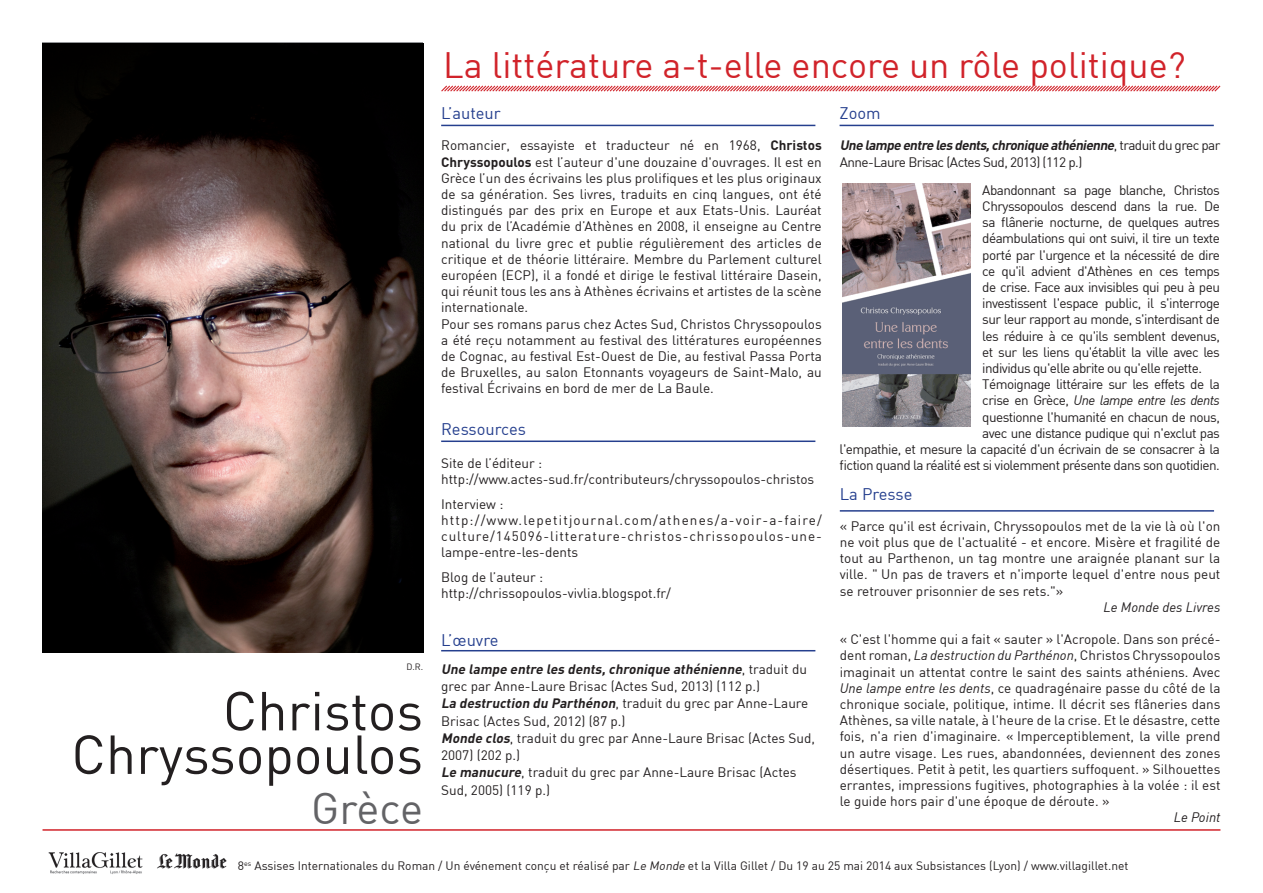
<style>
.page{position:relative;width:1263px;height:893px;background:#fff}
.page>*{position:absolute;margin:0;border:0;box-sizing:border-box;transform-origin:0 0}
.t1{font:54px/43.5px "DIN";color:#231f20;text-align:right}
.t2{font:43.5px "DIN";letter-spacing:-.005em;color:#636366}
.t3{font:36px "DIN";color:#d1232a}
.t4{font:16.5px "DIN";color:#253f8e}
.t5{font:13.5px/16.2px "DIN";color:#231f20}
.t6{font:13.5px/16.2px "DIN";letter-spacing:-.04em;color:#231f20}
.t7{font:13.5px/16.2px "DIN";letter-spacing:.065em;color:#231f20}
.t8{font:italic 13.5px "DIN";letter-spacing:-.04em;color:#231f20}
.t9{font:italic 13.5px "DIN";color:#231f20}
.t10{font:italic 13.5px "DIN";letter-spacing:-.02em;color:#231f20}
.t11{font:12px "DIN";color:#231f20}
.t12{font:9px "DIN";color:#231f20}
.s1{font-weight:700}
.s2{font-weight:700;font-style:italic}
.s3{font-style:normal}
.s4{font-style:italic}
</style>
<div class="page">
<hr style="left:43px;top:829px;width:1177px;height:2px;background:#d1232a">
<svg style="left:441px;top:85px;width:780px;height:7px"></svg>
<img style="left:157px;top:853px;width:70px;height:16px">
<img style="left:48px;top:852px;width:95px;height:22px">
<hr style="left:441px;top:125px;width:374px;height:1px;background:#253f8e">
<hr style="left:839px;top:125px;width:375px;height:1px;background:#253f8e">
<hr style="left:840px;top:510px;width:374px;height:2px;background:#253f8e">
<hr style="left:441px;top:440px;width:374px;height:2px;background:#253f8e">
<img style="left:43px;top:43px;width:380px;height:610px">
<img style="left:842px;top:184px;width:128px;height:243px">
<hr style="left:441px;top:650px;width:374px;height:1px;background:#253f8e">
<p class="t12" style="left:406px;top:661px;width:18px">D.R.</p>
<h1 class="t1" style="left:71px;top:688px;width:353px">Christos<br>Chryssopoulos</h1>
<h2 class="t2" style="left:311px;top:781px;width:113px">Grèce</h2>
<h3 class="t3" style="left:443px;top:43px;width:744px">La littérature a-t-elle encore un rôle politique?</h3>
<p class="t4" style="left:839px;top:103px;width:43px">Zoom</p>
<p class="t4" style="left:441px;top:103px;width:61px">L’auteur</p>
<p class="t5" style="left:441px;top:137px;width:382px">Romancier, essayiste et traducteur né en 1968, <span class="s1">Christos Chryssopoulos</span> est l’auteur d'une douzaine d'ouvrages. Il est en Grèce l’un des écrivains les plus prolifiques et les plus originaux de sa génération. Ses livres, traduits en cinq langues, ont été distingués par des prix en Europe et aux Etats-Unis. Lauréat du prix de l’Académie d’Athènes en 2008, il enseigne au Centre national du livre grec et publie régulièrement des articles de critique et de théorie littéraire. Membre du Parlement culturel européen (ECP), il a fondé et dirige le festival littéraire Dasein, qui réunit tous les ans à Athènes écrivains et artistes de la scène internationale.<br>Pour ses romans parus chez Actes Sud, Christos Chryssopoulos a été reçu notamment au festival des littératures européennes de Cognac, au festival Est-Ouest de Die, au festival Passa Porta de Bruxelles, au salon Etonnants voyageurs de Saint-Malo, au festival Écrivains en bord de mer de La Baule.</p>
<p class="t4" style="left:441px;top:419px;width:86px">Ressources</p>
<p class="t5" style="left:441px;top:454px;width:375px">Site de l’éditeur : http://www.actes-sud.fr/contributeurs/chryssopoulos-christos</p>
<p class="t7" style="left:441px;top:495px;width:382px">Interview : http://www.lepetitjournal.com/athenes/a-voir-a-faire/ culture/145096-litterature-christos-chrissopoulos-une&shy;lampe-entre-les-dents</p>
<p class="t5" style="left:441px;top:569px;width:231px">Blog de l’auteur : http://chrissopoulos-vivlia.blogspot.fr/</p>
<p class="t4" style="left:441px;top:629px;width:59px">L’œuvre</p>
<p class="t5" style="left:441px;top:660px;width:375px;line-height:17.2px"><span class="s2">Une lampe entre les dents,chronique athénienne</span>, t ra d u i t d u grec par Anne-Laure Brisac (Actes Sud, 2013) (112 p.)<br><span class="s2">La destruction du Parthénon</span>, traduit du grec par Anne-Laure Brisac (Actes Sud, 2012) (87 p.)<br><span class="s2">Monde clos</span>, traduit du grec par Anne-Laure Brisac (Actes Sud, 2007) (202 p.)<br><span class="s2">Le manucure</span>, traduit du grec par Anne-Laure Brisac (Actes Sud, 2005) (119 p.)</p>
<p class="t6" style="left:840px;top:137px;width:382px"><span class="s2">Une lampe entre lesdents,chronique athénienne</span>, t ra d u i t d u g re c p a r<br>Anne-Laure Brisac (Actes Sud, 2013) (112 p.)</p>
<p class="t6" style="left:982px;top:181px;width:239px">Abandonnant sa page blanche, Christos</p>
<p class="t6" style="left:982px;top:198px;width:239px">Chryssopoulos descend dans la rue. De</p>
<p class="t6" style="left:982px;top:214px;width:239px">sa flânerie nocturne, de quelques autres</p>
<p class="t6" style="left:982px;top:230px;width:239px">déambulations qui ont suivi, il tire un texte</p>
<p class="t6" style="left:982px;top:246px;width:239px">porté par l'urgence et la nécessité de dire</p>
<p class="t6" style="left:982px;top:262px;width:239px">ce qu'il advient d'Athènes en ces temps</p>
<p class="t6" style="left:982px;top:279px;width:239px">de crise. Face aux invisibles qui peu à peu</p>
<p class="t6" style="left:982px;top:295px;width:239px">investissent l'espace public, il s'interroge</p>
<p class="t6" style="left:982px;top:311px;width:239px">sur leur rapport au monde, s'interdisant de</p>
<p class="t6" style="left:982px;top:327px;width:239px">les réduire à ce qu'ils semblent devenus,</p>
<p class="t6" style="left:982px;top:343px;width:239px">et sur les liens qu'établit la ville avec les</p>
<p class="t6" style="left:982px;top:360px;width:221px">individus qu'elle abrite ou qu'elle rejette.</p>
<p class="t6" style="left:982px;top:376px;width:239px">Témoignage littéraire sur les effets de la</p>
<p class="t8" style="left:982px;top:392px;width:239px"><span class="s3">crise en Grèce,</span> Une lampe entre les dents</p>
<p class="t6" style="left:982px;top:408px;width:239px">questionne l'humanité en chacun de nous,</p>
<p class="t6" style="left:982px;top:424px;width:239px">avec une distance pudique qui n'exclut pas</p>
<p class="t6" style="left:839px;top:441px;width:382px">l'empathie, et mesure la capacité d'un écrivain de se consacrer à la</p>
<p class="t6" style="left:839px;top:457px;width:382px">fiction quand la réalité est si violemment présente dans son quotidien.</p>
<p class="t4" style="left:840px;top:484px;width:74px">La Presse</p>
<p class="t5" style="left:840px;top:518px;width:382px;text-align:justify">« Parce qu'il est écrivain, Chryssopoulos met de la vie là où l'on ne voit plus que de l'actualité - et encore. Misère et fragilité de tout au Parthenon, un tag montre une araignée planant sur la ville. " Un pas de travers et n'importe lequel d'entre nous peut se retrouver prisonnier de ses rets."»</p>
<p class="t9" style="left:1103px;top:599px;width:118px">Le Monde des Livres</p>
<p class="t5" style="left:840px;top:631px;width:382px;text-align:justify">« C'est l'homme qui a fait « sauter » l'Acropole. Dans son précé&shy;dent roman, <span class="s4">La destruction du Parthénon</span>, Christos Chryssopoulos imaginait un attentat contre le saint des saints athéniens. Avec <span class="s4">Une lampe entre les dents</span>, ce quadragénaire passe du côté de la chronique sociale, politique, intime. Il décrit ses flâneries dans Athènes, sa ville natale, à l'heure de la crise. Et le désastre, cette fois, n'a rien d'imaginaire. « Imperceptiblement, la ville prend un autre visage. Les rues, abandonnées, deviennent des zones désertiques. Petit à petit, les quartiers suffoquent. » Silhouettes errantes, impressions fugitives, photographies à la volée : il est le guide hors pair d'une époque de déroute. »</p>
<p class="t10" style="left:1174px;top:809px;width:48px">Le Point</p>
<p class="t11" style="left:238px;top:858px;width:892px">8<sup>es</sup> Assises Internationales du Roman / Un événement conçu et réalisé par <span class="s4">Le Monde</span> et la Villa Gillet / Du 19 au 25 mai 2014 aux Subsistances (Lyon) / www.villagillet.net</p>
</div>
